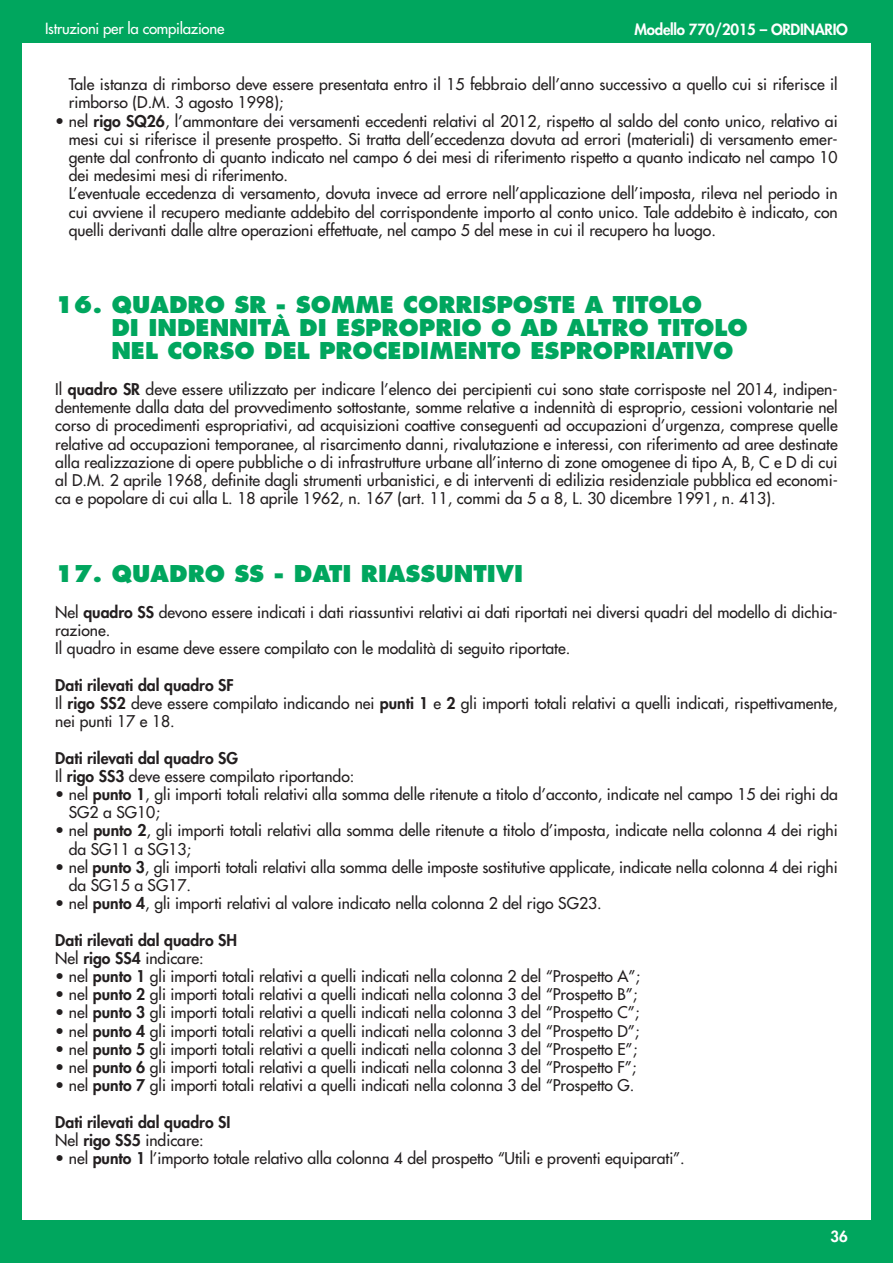
<style>
.page{position:relative;width:893px;height:1263px;background:#fff}
.page>*{position:absolute;margin:0;border:0;box-sizing:border-box;transform-origin:0 0}
.t1{font:800 22.5px/22.6px "Futura";color:#00a65e}
.t2{font:15.75px/18.1px "Futura";color:#231f20}
.t3{font:800 15.75px/18.1px "Futura";color:#231f20}
.t4{font:800 15px "Futura";letter-spacing:-.015em;color:#fff}
.t5{font:15px "Futura";letter-spacing:-.015em;color:#fff}
.s1{font-weight:800}
.s2{font-weight:400}
</style>
<div class="page">
<div style="left:0;top:43px;width:21px;height:1220px;background:#00a65e"></div>
<div style="left:872px;top:43px;width:21px;height:1177px;background:#00a65e"></div>
<div style="left:0;top:1220px;width:893px;height:43px;background:#00a65e"></div>
<div style="left:0;top:0;width:893px;height:43px;background:#00a65e"></div>
<p class="t5" style="left:45px;top:21px;width:181px">Istruzioni per la compilazione</p>
<p class="t4" style="left:635px;top:23px;width:215px">Modello 770/2015 – ORDINARIO</p>
<p class="t2" style="left:69px;top:76px;width:770px">Tale istanza di rimborso deve essere presentata entro il 15 febbraio dell’anno successivo a quello cui si riferisce il rimborso (D.M. 3 agosto 1998);</p>
<p class="t2" style="left:69px;top:113px;width:770px;text-indent:-13px">• nel <span class="s1">rigo SQ26</span>, l’ammontare dei versamenti eccedenti relativi al 2012, rispetto al saldo del conto unico, relativo ai mesi cui si riferisce il presente prospetto. Si tratta dell’eccedenza dovuta ad errori (materiali) di versamento emer&shy;gente dal confronto di quanto indicato nel campo 6 dei mesi di riferimento rispetto a quanto indicato nel campo 10 dei medesimi mesi di riferimento.<br>L’eventuale eccedenza di versamento, dovuta invece ad errore nell’applicazione dell’imposta, rileva nel periodo in cui avviene il recupero mediante addebito del corrispondente importo al conto unico. Tale addebito è indicato, con quelli derivanti dalle altre operazioni effettuate, nel campo 5 del mese in cui il recupero ha luogo.</p>
<h1 class="t1" style="left:111px;top:295px;width:638px;text-indent:-56px">16. QUADRO SR - SOMME CORRISPOSTE A TITOLO<br>DI INDENNITÀ DI ESPROPRIO O AD ALTRO TITOLO<br>NEL CORSO DEL PROCEDIMENTO ESPROPRIATIVO</h1>
<p class="t2" style="left:55px;top:381px;width:784px;text-align:justify">Il <span class="s1">quadro SR</span> deve essere utilizzato per indicare l’elenco dei percipienti cui sono state corrisposte nel 2014, indipen&shy;dentemente dalla data del provvedimento sottostante, somme relative a indennità di esproprio, cessioni volontarie nel corso di procedimenti espropriativi, ad acquisizioni coattive conseguenti ad occupazioni d’urgenza, comprese quelle relative ad occupazioni temporanee, al risarcimento danni, rivalutazione e interessi, con riferimento ad aree destinate alla realizzazione di opere pubbliche o di infrastrutture urbane all’interno di zone omogenee di tipo A, B, C e D di cui al D.M. 2 aprile 1968, definite dagli strumenti urbanistici, e di interventi di edilizia residenziale pubblica ed economi&shy;ca e popolare di cui alla L. 18 aprile 1962, n. 167 (art. 11, commi da 5 a 8, L. 30 dicembre 1991, n. 413).</p>
<h1 class="t1" style="left:55px;top:563px;width:469px">17. QUADRO SS - DATI RIASSUNTIVI</h1>
<p class="t2" style="left:55px;top:604px;width:784px">Nel <span class="s1">quadro SS</span> devono essere indicati i dati riassuntivi relativi ai dati riportati nei diversi quadri del modello di dichia&shy;razione.<br>Il quadro in esame deve essere compilato con le modalità di seguito riportate.</p>
<p class="t2" style="left:55px;top:677px;width:784px"><span class="s1">Dati rilevati dal quadro SF<br></span>Il <span class="s1">rigo SS2</span> deve essere compilato indicando nei <span class="s1">punti 1</span> e <span class="s1">2</span> gli importi totali relativi a quelli indicati, rispettivamente, nei punti 17 e 18.</p>
<p class="t2" style="left:55px;top:750px;width:301px"><span class="s1">Dati rilevati dal quadro SG<br></span>Il <span class="s1">rigo SS3</span> deve essere compilato riportando:</p>
<p class="t2" style="left:69px;top:786px;width:771px;text-indent:-13px">• nel <span class="s1">punto 1</span>, gli importi totali relativi alla somma delle ritenute a titolo d’acconto, indicate nel campo 15 dei righi da<br>SG2 a SG10;</p>
<p class="t2" style="left:69px;top:822px;width:770px;text-indent:-13px">• nel <span class="s1">punto 2</span>, gli importi totali relativi alla somma delle ritenute a titolo d’imposta, indicate nella colonna 4 dei righi da SG11 a SG13;</p>
<p class="t2" style="left:69px;top:859px;width:770px;text-indent:-13px">• nel <span class="s1">punto 3</span>, gli importi totali relativi alla somma delle imposte sostitutive applicate, indicate nella colonna 4 dei righi da SG15 a SG17.</p>
<p class="t2" style="left:55px;top:895px;width:548px">• nel <span class="s1">punto 4</span>, gli importi relativi al valore indicato nella colonna 2 del rigo SG23.</p>
<p class="t3" style="left:55px;top:932px;width:183px">Dati rilevati dal quadro SH<br><span class="s2">Nel</span> rigo SS4 <span class="s2">indicare:</span></p>
<p class="t2" style="left:55px;top:968px;width:586px">• nel <span class="s1">punto 1</span> gli importi totali relativi a quelli indicati nella colonna 2 del “Prospetto A”;</p>
<p class="t2" style="left:55px;top:986px;width:584px">• nel <span class="s1">punto 2</span> gli importi totali relativi a quelli indicati nella colonna 3 del “Prospetto B”;</p>
<p class="t2" style="left:55px;top:1004px;width:586px">• nel <span class="s1">punto 3</span> gli importi totali relativi a quelli indicati nella colonna 3 del “Prospetto C”;</p>
<p class="t2" style="left:55px;top:1023px;width:586px">• nel <span class="s1">punto 4</span> gli importi totali relativi a quelli indicati nella colonna 3 del “Prospetto D”;</p>
<p class="t2" style="left:55px;top:1041px;width:583px">• nel <span class="s1">punto 5</span> gli importi totali relativi a quelli indicati nella colonna 3 del “Prospetto E”;</p>
<p class="t2" style="left:55px;top:1059px;width:583px">• nel <span class="s1">punto 6</span> gli importi totali relativi a quelli indicati nella colonna 3 del “Prospetto F”;</p>
<p class="t2" style="left:55px;top:1077px;width:581px">• nel <span class="s1">punto 7</span> gli importi totali relativi a quelli indicati nella colonna 3 del “Prospetto G.</p>
<p class="t3" style="left:55px;top:1114px;width:177px">Dati rilevati dal quadro SI<br><span class="s2">Nel</span> rigo SS5 <span class="s2">indicare:</span></p>
<p class="t2" style="left:55px;top:1150px;width:631px">• nel <span class="s1">punto 1</span> l’importo totale relativo alla colonna 4 del prospetto “Utili e proventi equiparati”.</p>
<p class="t4" style="left:831px;top:1229px;width:19px">36</p>
</div>
